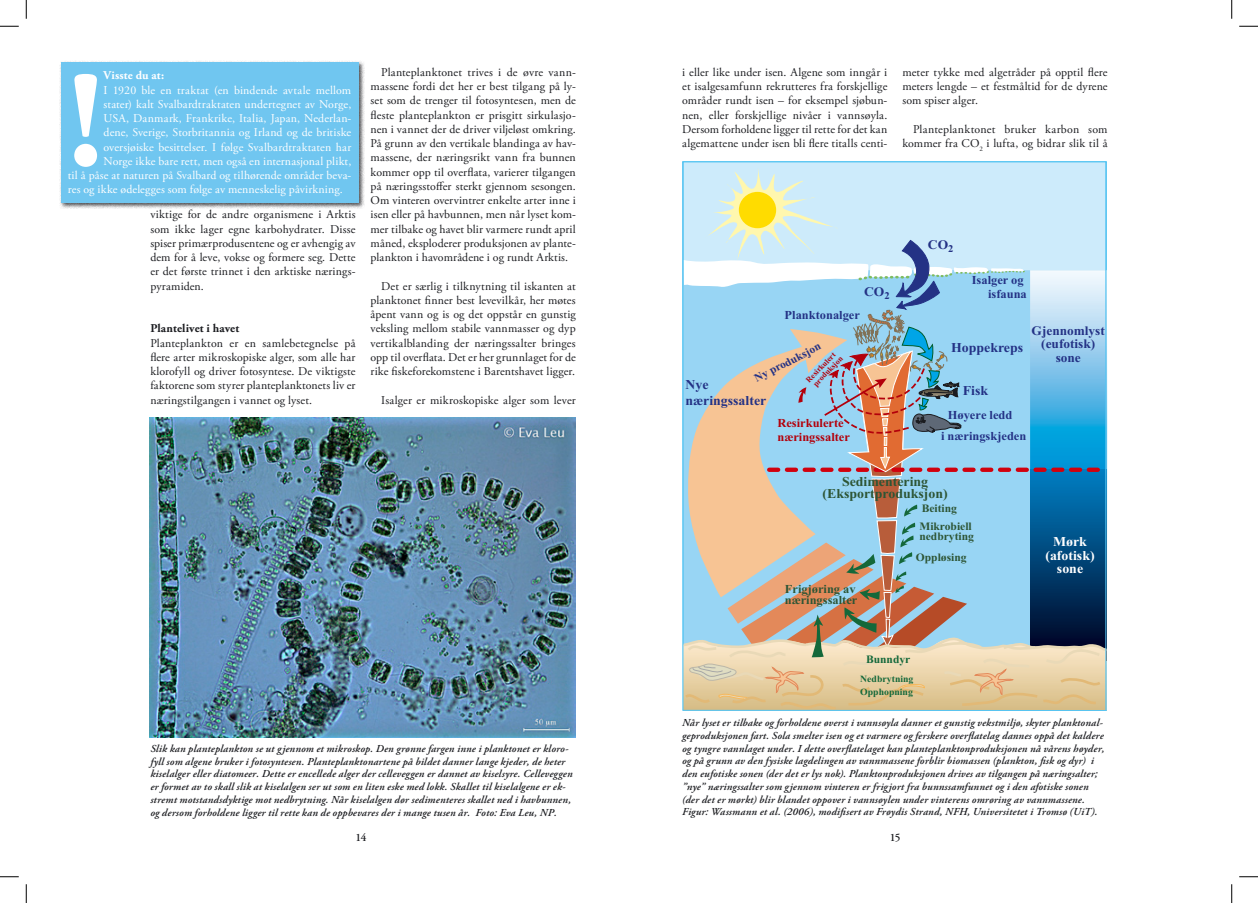
<style>
.page{position:relative;width:1258px;height:903px;background:#fff}
.page>*{position:absolute;margin:0;border:0;box-sizing:border-box;transform-origin:0 0}
.t1{font:700 140.88px "Adobe Garamond Pro";color:#fff}
.t2{font:700 13.5px/12.4px "Times New Roman";color:#2d5535;text-align:center}
.t3{font:700 13.5px/16.2px "Times New Roman";color:#243285}
.t4{font:700 13.5px/13.5px "Times New Roman";color:#fff;text-align:center}
.t5{font:700 13.12px "Times New Roman";color:#243285}
.t6{font:700 13px/13.5px "Times New Roman";color:#243285;text-align:center}
.t7{font:700 12.12px/13.9px "Times New Roman";color:#243285;text-align:right}
.t8{font:700 12.12px/13.5px "Times New Roman";color:#b3000b}
.t9{font:700 12.12px/11.2px "Times New Roman";color:#2d5535}
.t10{font:11.88px/14.2px "Adobe Garamond Pro";letter-spacing:.01em;color:#1b1c20;text-align:justify}
.t11{font:11.88px "Adobe Garamond Pro";letter-spacing:.01em;color:#fff}
.t12{font:700 11.88px "Adobe Garamond Pro";letter-spacing:.01em;color:#1b1c20}
.t13{font:700 11.88px "Adobe Garamond Pro";letter-spacing:.015em;color:#fff}
.t14{font:700 11.38px "Times New Roman";color:#243285}
.t15{font:700 11.25px/10.4px "Times New Roman";color:#2d5535}
.t16{font:700 11.25px "Times New Roman";color:#14683a}
.t17{font:600 11.25px "Adobe Garamond Pro";color:#1b1c20}
.t18{font:italic 600 10.62px/12.8px "Adobe Garamond Pro";letter-spacing:.02em;color:#1b1c20}
.t19{font:700 9.5px/13px "Times New Roman";color:#14683a}
.t20{font:700 7.88px/7.9px "Times New Roman";color:#b3000b}
</style>
<div class="page">
<div style="left:59px;top:60px;width:305px;height:149px;background:#1b1c20;opacity:.75"></div>
<div style="left:61px;top:62px;width:297px;height:141px;background:#70c6f0"></div>
<img style="left:149px;top:417px;width:426px;height:320px">
<svg style="left:684px;top:165px;width:424px;height:545px;background:#adc3c9"></svg>
<svg style="left:0;top:25px;width:19px;height:2px"></svg>
<svg style="left:1239px;top:25px;width:18px;height:2px"></svg>
<svg style="left:0;top:876px;width:19px;height:1px"></svg>
<svg style="left:1239px;top:876px;width:18px;height:1px"></svg>
<svg style="left:25px;top:0;width:2px;height:19px"></svg>
<svg style="left:25px;top:884px;width:2px;height:19px"></svg>
<svg style="left:1231px;top:0;width:1px;height:19px"></svg>
<svg style="left:1231px;top:884px;width:1px;height:19px"></svg>
<h1 class="t1" style="left:68px;top:38px;width:37px">!</h1>
<p class="t13" style="left:104px;top:69px;width:62px">Visste du at:</p>
<p class="t11" style="left:104px;top:83px;width:249px">I 1920 ble en traktat (en bindende avtale mellom</p>
<p class="t11" style="left:104px;top:97px;width:249px">stater) kalt Svalbardtraktaten undertegnet av Norge,</p>
<p class="t11" style="left:104px;top:111px;width:249px">USA, Danmark, Frankrike, Italia, Japan, Nederlan-</p>
<p class="t11" style="left:104px;top:126px;width:249px">dene, Sverige, Storbritannia og Irland og de britiske</p>
<p class="t11" style="left:104px;top:140px;width:249px">oversjøiske besittelser. I følge Svalbardtraktaten har</p>
<p class="t11" style="left:104px;top:154px;width:249px">Norge ikke bare rett, men også en internasjonal plikt,</p>
<p class="t11" style="left:68px;top:168px;width:285px">til å påse at naturen på Svalbard og tilhørende områder beva-</p>
<p class="t11" style="left:68px;top:183px;width:276px">res og ikke ødelegges som følge av menneskelig påvirkning.</p>
<p class="t10" style="left:150px;top:208px;width:207px">viktige for de andre organismene i Arktis som ikke lager egne karbohydrater. Disse spiser primærprodusentene og er avhengig av dem for å leve, vokse og formere seg. Dette er det første trinnet i den arktiske nærings&shy;pyramiden.</p>
<p class="t12" style="left:150px;top:322px;width:90px">Plantelivet i havet</p>
<p class="t10" style="left:150px;top:336px;width:207px">Planteplankton er en samlebetegnelse på flere arter mikroskopiske alger, som alle har klorofyll og driver fotosyntese. De viktigste faktorene som styrer planteplanktonets liv er næringstilgangen i vannet og lyset.</p>
<p class="t10" style="left:370px;top:65px;width:207px;text-indent:11px">Planteplanktonet trives i de øvre vann&shy;massene fordi det her er best tilgang på ly&shy;set som de trenger til fotosyntesen, men de fleste planteplankton er prisgitt sirkulasjo&shy;nen i vannet der de driver viljeløst omkring.<br>På grunn av den vertikale blandinga av hav&shy;massene, der næringsrikt vann fra bunnen kommer opp til overflata, varierer tilgangen på næringsstoffer sterkt gjennom sesongen.<br>Om vinteren overvintrer enkelte arter inne i isen eller på havbunnen, men når lyset kom&shy;mer tilbake og havet blir varmere rundt april måned, eksploderer produksjonen av plante&shy;plankton i havområdene i og rundt Arktis.</p>
<p class="t10" style="left:370px;top:279px;width:207px;text-indent:11px">Det er særlig i tilknytning til iskanten at planktonet finner best levevilkår, her møtes åpent vann og is og det oppstår en gunstig veksling mellom stabile vannmasser og dyp vertikalblanding der næringssalter bringes opp til overflata. Det er her grunnlaget for de rike fiskeforekomstene i Barentshavet ligger.</p>
<p class="t10" style="left:381px;top:393px;width:196px">Isalger er mikroskopiske alger som lever</p>
<p class="t18" style="left:150px;top:742px;width:423px">Slik kan planteplankton se ut gjennom et mikroskop. Den grønne fargen inne i planktonet er kloro&shy;fyll som algene bruker i fotosyntesen. Planteplanktonartene på bildet danner lange kjeder, de heter kiselalger eller diatomeer. Dette er encellede alger der celleveggen er dannet av kiselsyre. Celleveggen er formet av to skall slik at kiselalgen ser ut som en liten eske med lokk. Skallet til kiselalgene er ek&shy;stremt motstandsdyktige mot nedbrytning. Når kiselalgen dør sedimenteres skallet ned i havbunnen, og dersom forholdene ligger til rette kan de oppbevares der i mange tusen år. Foto: Eva Leu, NP.</p>
<p class="t10" style="left:682px;top:65px;width:207px">i eller like under isen. Algene som inngår i et isalgesamfunn rekrutteres fra forskjellige områder rundt isen – for eksempel sjøbun&shy;nen, eller forskjellige nivåer i vannsøyla.<br>Dersom forholdene ligger til rette for det kan algemattene under isen bli flere titalls centi-</p>
<p class="t10" style="left:902px;top:65px;width:207px">meter tykke med algetråder på opptil flere meters lengde – et festmåltid for de dyrene som spiser alger.</p>
<p class="t10" style="left:902px;top:122px;width:207px;text-align:right">Planteplanktonet bruker karbon som kommer fra CO<sub>2</sub> i lufta, og bidrar slik til å</p>
<p class="t5" style="left:864px;top:284px;width:27px">CO<sub>2</sub></p>
<p class="t7" style="left:784px;top:308px;width:77px">Planktonalger</p>
<p class="t14" style="left:751px;top:373px;width:75px;rotate:-27deg">Ny produksjon</p>
<p class="t20" style="left:804px;top:378px;width:42px;rotate:-46deg">Resirkulert produksjon</p>
<p class="t3" style="left:685px;top:376px;width:82px">Nye næringssalter</p>
<p class="t8" style="left:777px;top:416px;width:74px">Resirkulerte næringssalter</p>
<p class="t5" style="left:927px;top:237px;width:27px">CO<sub>2</sub></p>
<p class="t7" style="left:971px;top:273px;width:56px">Isalger og isfauna</p>
<p class="t3" style="left:951px;top:339px;width:74px">Hoppekreps</p>
<p class="t3" style="left:962px;top:382px;width:27px">Fisk</p>
<p class="t6" style="left:1031px;top:323px;width:75px">Gjennomlyst (eufotisk) sone</p>
<p class="t7" style="left:940px;top:405px;width:87px;line-height:20.8px;text-align:center">Høyere ledd<br>i næringskjeden</p>
<p class="t2" style="left:822px;top:475px;width:127px">Sedimentering (Eksportproduksjon)</p>
<p class="t15" style="left:921px;top:503px;width:37px">Beiting</p>
<p class="t15" style="left:919px;top:521px;width:56px">Mikrobiell nedbryting</p>
<p class="t9" style="left:784px;top:583px;width:74px">Frigjøring av næringssalter</p>
<p class="t15" style="left:915px;top:552px;width:52px">Oppløsing</p>
<p class="t16" style="left:866px;top:652px;width:46px">Bunndyr</p>
<p class="t19" style="left:860px;top:672px;width:55px">Nedbrytning<br>Opphopning</p>
<p class="t4" style="left:1045px;top:535px;width:51px">Mørk (afotisk) sone</p>
<p class="t18" style="left:682px;top:717px;width:423px">Når lyset er tilbake og forholdene øverst i vannsøyla danner et gunstig vekstmiljø, skyter planktonal&shy;geproduksjonen fart. Sola smelter isen og et varmere og ferskere overflatelag dannes oppå det kaldere og tyngre vannlaget under. I dette overflatelaget kan planteplanktonproduksjonen nå vårens høyder, og på grunn av den fysiske lagdelingen av vannmassene forblir biomassen (plankton, fisk og dyr) i den eufotiske sonen (der det er lys nok). Planktonproduksjonen drives av tilgangen på næringsalter; ”nye” næringssalter som gjennom vinteren er frigjort fra bunnssamfunnet og i den afotiske sonen (der det er mørkt) blir blandet oppover i vannsøylen under vinterens omrøring av vannmassene.<br>Figur: Wassmann et al. (2006), modifisert av Frøydis Strand, NFH, Universitetet i Tromsø (UiT).</p>
<p class="t17" style="left:355px;top:830px;width:12px">14</p>
<p class="t17" style="left:889px;top:830px;width:12px">15</p>
</div>
